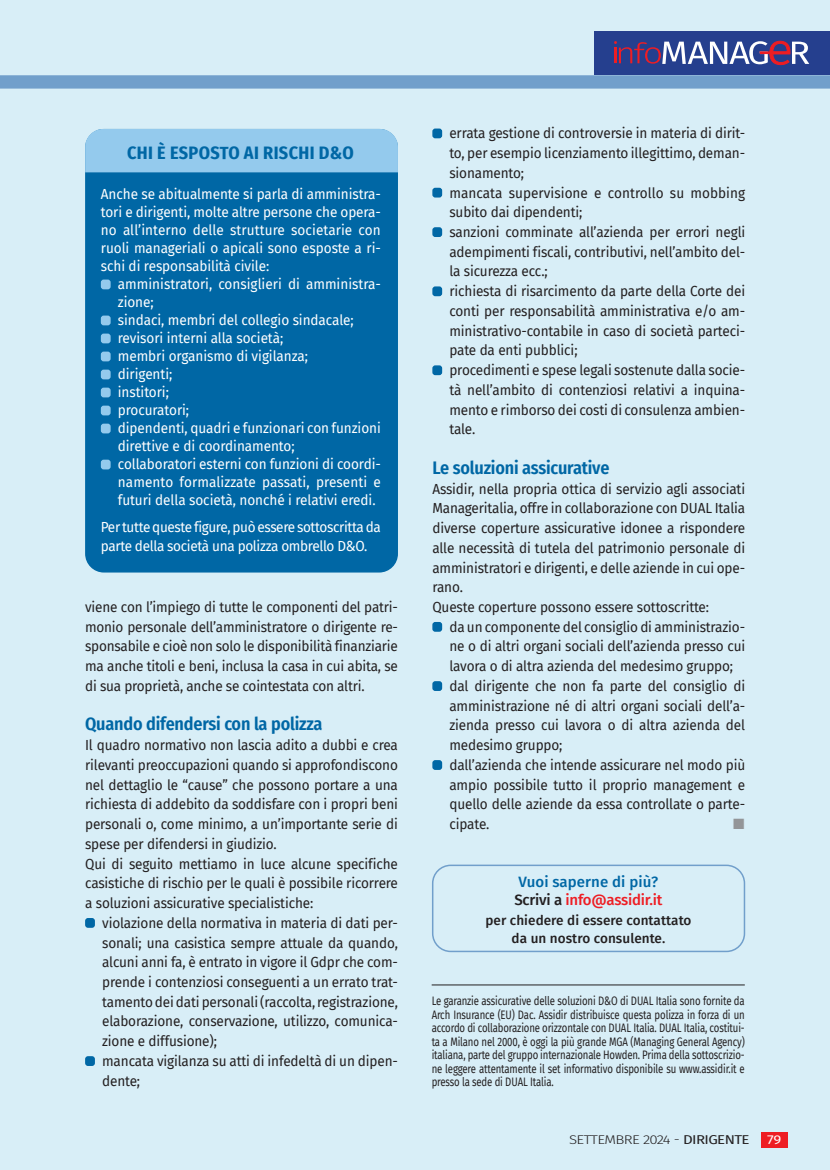
<style>
.page{position:relative;width:830px;height:1170px;background:#fff}
.page>*{position:absolute;margin:0;border:0;box-sizing:border-box;transform-origin:0 0}
.t1{font:600 18px "Fira Sans Condensed";letter-spacing:-.01em;color:#0067a5}
.t2{font:700 18px "Fira Sans Condensed";letter-spacing:.02em;color:#0067a5}
.t3{font:500 15px/18px "Fira Sans";letter-spacing:-.015em;color:#0067a5}
.t4{font:14.25px/19.6px "Fira Sans";letter-spacing:-.01em;color:#231f20;scale:.95 1}
.t5{font:14.25px/18px "Fira Sans";letter-spacing:-.005em;color:#fff;text-align:justify;scale:.95 1}
.t6{font:14.25px/18px "Fira Sans";letter-spacing:-.025em;color:#fff;scale:.95 1}
.t7{font:500 13.5px/18px "Fira Sans";letter-spacing:.005em;color:#231f20;text-align:center}
.t8{font:300 12.6px "Fira Sans";letter-spacing:-.04em;color:#231f20;scale:1.2 1}
.t9{font:12.6px "Fira Sans";color:#fff;scale:1.2 1}
.t10{font:12px/13.5px "Fira Sans";letter-spacing:-.015em;color:#231f20;text-align:justify;scale:.8 1}
.s1{color:#231f20}
.s2{color:#ee1d23}
.s3{font-weight:400}
</style>
<div class="page">
<div style="left:0;top:0;width:829px;height:1169px;background:#d8eef7"></div>
<div style="left:0;top:75px;width:829px;height:14px;background:#719fcb"></div>
<div style="left:594px;top:32px;width:235px;height:43px;background:#253f8e"></div>
<svg style="left:614px;top:41px;width:194px;height:24px"></svg>
<div style="left:760px;top:1131px;width:27px;height:16px;background:#ee1d23"></div>
<div style="left:86px;top:918px;width:8px;height:8px;background:#0067a5;border-radius:2px"></div>
<div style="left:85px;top:917px;width:10px;height:10px;border:2px solid #0067a5;border-radius:2px"></div>
<div style="left:86px;top:1056px;width:8px;height:9px;background:#0067a5;border-radius:2px"></div>
<div style="left:85px;top:1056px;width:10px;height:9px;border:2px solid #0067a5;border-radius:2px"></div>
<div style="left:433px;top:129px;width:8px;height:8px;background:#0067a5;border-radius:2px"></div>
<div style="left:432px;top:128px;width:10px;height:10px;border:2px solid #0067a5;border-radius:2px"></div>
<div style="left:433px;top:188px;width:8px;height:9px;background:#0067a5;border-radius:2px"></div>
<div style="left:432px;top:188px;width:10px;height:9px;border:2px solid #0067a5;border-radius:2px"></div>
<div style="left:433px;top:228px;width:8px;height:8px;background:#0067a5;border-radius:2px"></div>
<div style="left:432px;top:227px;width:10px;height:10px;border:2px solid #0067a5;border-radius:2px"></div>
<div style="left:433px;top:287px;width:8px;height:8px;background:#0067a5;border-radius:2px"></div>
<div style="left:432px;top:286px;width:10px;height:10px;border:2px solid #0067a5;border-radius:2px"></div>
<div style="left:433px;top:366px;width:8px;height:8px;background:#0067a5;border-radius:2px"></div>
<div style="left:432px;top:365px;width:10px;height:10px;border:2px solid #0067a5;border-radius:2px"></div>
<div style="left:433px;top:622px;width:8px;height:9px;background:#0067a5;border-radius:2px"></div>
<div style="left:432px;top:622px;width:10px;height:9px;border:2px solid #0067a5;border-radius:2px"></div>
<div style="left:433px;top:682px;width:8px;height:8px;background:#0067a5;border-radius:2px"></div>
<div style="left:432px;top:681px;width:10px;height:10px;border:2px solid #0067a5;border-radius:2px"></div>
<div style="left:433px;top:760px;width:8px;height:9px;background:#0067a5;border-radius:2px"></div>
<div style="left:432px;top:760px;width:10px;height:9px;border:2px solid #0067a5;border-radius:2px"></div>
<hr style="left:431px;top:984px;width:313px;height:1px;background:#231f20">
<div style="left:432px;top:864px;width:312px;height:88px;border:2px solid #719fcb;border-radius:18px"></div>
<div style="left:86px;top:130px;width:311px;height:441px;background:#0067a5;border-radius:18px"></div>
<div style="left:85px;top:129px;width:313px;height:443px;border:2px solid #0067a5;border-radius:18px"></div>
<div style="left:85px;top:129px;width:313px;height:43px;background:#94caed"></div>
<div style="left:101px;top:280px;width:9px;height:8px;background:#94caed;border-radius:2px"></div>
<div style="left:101px;top:279px;width:10px;height:10px;border:2px solid #94caed;border-radius:2px"></div>
<div style="left:101px;top:316px;width:9px;height:8px;background:#94caed;border-radius:2px"></div>
<div style="left:101px;top:315px;width:10px;height:10px;border:2px solid #94caed;border-radius:2px"></div>
<div style="left:101px;top:334px;width:9px;height:8px;background:#94caed;border-radius:2px"></div>
<div style="left:101px;top:333px;width:10px;height:10px;border:2px solid #94caed;border-radius:2px"></div>
<div style="left:101px;top:352px;width:9px;height:8px;background:#94caed;border-radius:2px"></div>
<div style="left:101px;top:351px;width:10px;height:10px;border:2px solid #94caed;border-radius:2px"></div>
<div style="left:101px;top:370px;width:9px;height:8px;background:#94caed;border-radius:2px"></div>
<div style="left:101px;top:369px;width:10px;height:10px;border:2px solid #94caed;border-radius:2px"></div>
<div style="left:101px;top:388px;width:9px;height:8px;background:#94caed;border-radius:2px"></div>
<div style="left:101px;top:387px;width:10px;height:10px;border:2px solid #94caed;border-radius:2px"></div>
<div style="left:101px;top:406px;width:9px;height:8px;background:#94caed;border-radius:2px"></div>
<div style="left:101px;top:405px;width:10px;height:10px;border:2px solid #94caed;border-radius:2px"></div>
<div style="left:101px;top:424px;width:9px;height:8px;background:#94caed;border-radius:2px"></div>
<div style="left:101px;top:423px;width:10px;height:10px;border:2px solid #94caed;border-radius:2px"></div>
<div style="left:101px;top:460px;width:9px;height:8px;background:#94caed;border-radius:2px"></div>
<div style="left:101px;top:459px;width:10px;height:10px;border:2px solid #94caed;border-radius:2px"></div>
<p class="t2" style="left:127px;top:138px;width:228px">CHI È ESPOSTO AI RISCHI D&amp;O</p>
<p class="t5" style="left:101px;top:185px;width:296px">Anche se abitualmente si parla di amministra&shy;tori e dirigenti, molte altre persone che opera&shy;no all’interno delle strutture societarie con ruoli manageriali o apicali sono esposte a ri&shy;schi di responsabilità civile:</p>
<p class="t5" style="left:118px;top:275px;width:278px;text-align:left">amministratori, consiglieri di amministra&shy;zione;<br>sindaci, membri del collegio sindacale; revisori interni alla società;<br>membri organismo di vigilanza;<br>dirigenti;<br>institori;<br>procuratori;<br>dipendenti, quadri e funzionari con funzioni direttive e di coordinamento;<br>collaboratori esterni con funzioni di coordi&shy;namento formalizzate passati, presenti e futuri della società, nonché i relativi eredi.</p>
<p class="t6" style="left:101px;top:518px;width:296px">Per tutte queste figure, può essere sottoscritta da parte della società una polizza ombrello D&amp;O.</p>
<p class="t4" style="left:85px;top:596px;width:330px;text-align:justify">viene con l’impiego di tutte le componenti del patri&shy;monio personale dell’amministratore o dirigente re&shy;sponsabile e cioè non solo le disponibilità finanziarie ma anche titoli e beni, inclusa la casa in cui abita, se di sua proprietà, anche se cointestata con altri.</p>
<p class="t1" style="left:85px;top:709px;width:239px">Quando difendersi con la polizza</p>
<p class="t4" style="left:85px;top:735px;width:331px">Il quadro normativo non lascia adito a dubbi e crea rilevanti preoccupazioni quando si approfondiscono nel dettaglio le “cause” che possono portare a una richiesta di addebito da soddisfare con i propri beni personali o, come minimo, a un’importante serie di spese per difendersi in giudizio.<br>Qui di seguito mettiamo in luce alcune specifiche casistiche di rischio per le quali è possibile ricorrere a soluzioni assicurative specialistiche:</p>
<p class="t4" style="left:102px;top:912px;width:313px">violazione della normativa in materia di dati per&shy;sonali; una casistica sempre attuale da quando, alcuni anni fa, è entrato in vigore il Gdpr che com&shy;prende i contenziosi conseguenti a un errato trat&shy;tamento dei dati personali (raccolta, registrazione, elaborazione, conservazione, utilizzo, comunica&shy;zione e diffusione);<br>mancata vigilanza su atti di infedeltà di un dipen&shy;dente;</p>
<p class="t4" style="left:449px;top:123px;width:313px">errata gestione di controversie in materia di dirit&shy;to, per esempio licenziamento illegittimo, deman&shy;sionamento;<br>mancata supervisione e controllo su mobbing subito dai dipendenti;<br>sanzioni comminate all’azienda per errori negli adempimenti fiscali, contributivi, nell’ambito del&shy;la sicurezza ecc.;<br>richiesta di risarcimento da parte della Corte dei conti per responsabilità amministrativa e/o am&shy;ministrativo-contabile in caso di società parteci&shy;pate da enti pubblici;<br>procedimenti e spese legali sostenute dalla socie&shy;tà nell’ambito di contenziosi relativi a inquina&shy;mento e rimborso dei costi di consulenza ambien&shy;tale.</p>
<p class="t1" style="left:432px;top:453px;width:178px">Le soluzioni assicurative</p>
<p class="t4" style="left:432px;top:478px;width:330px">Assidir, nella propria ottica di servizio agli associati Manageritalia, offre in collaborazione con DUAL Italia diverse coperture assicurative idonee a rispondere alle necessità di tutela del patrimonio personale di amministratori e dirigenti, e delle aziende in cui ope&shy;rano.<br>Queste coperture possono essere sottoscritte:</p>
<p class="t4" style="left:449px;top:616px;width:313px">da un componente del consiglio di amministrazio&shy;ne o di altri organi sociali dell’azienda presso cui lavora o di altra azienda del medesimo gruppo; dal dirigente che non fa parte del consiglio di amministrazione né di altri organi sociali dell’a&shy;zienda presso cui lavora o di altra azienda del medesimo gruppo;<br>dall’azienda che intende assicurare nel modo più ampio possibile tutto il proprio management e quello delle aziende da essa controllate o parte&shy;cipate.</p>
<p class="t3" style="left:514px;top:871px;width:149px">Vuoi saperne di più?<br><span class="s1">Scrivi a</span> <span class="s2">info@assidir.it</span></p>
<p class="t7" style="left:485px;top:910px;width:207px">per chiedere di essere contattato da un nostro consulente.</p>
<p class="t10" style="left:431px;top:993px;width:393px">Le garanzie assicurative delle soluzioni D&amp;O di DUAL Italia sono fornite da Arch Insurance (EU) Dac. Assidir distribuisce questa polizza in forza di un accordo di collaborazione orizzontale con DUAL Italia. DUAL Italia, costitui&shy;ta a Milano nel 2000, è oggi la più grande MGA (Managing General Agency) italiana, parte del gruppo internazionale Howden. Prima della sottoscrizio&shy;ne leggere attentamente il set informativo disponibile su www.assidir.it e presso la sede di DUAL Italia.</p>
<p class="t8" style="left:569px;top:1130px;width:152px">SETTEMBRE 2024 - <span class="s3">DIRIGENTE</span></p>
<p class="t9" style="left:766px;top:1129px;width:13px">79</p>
</div>
